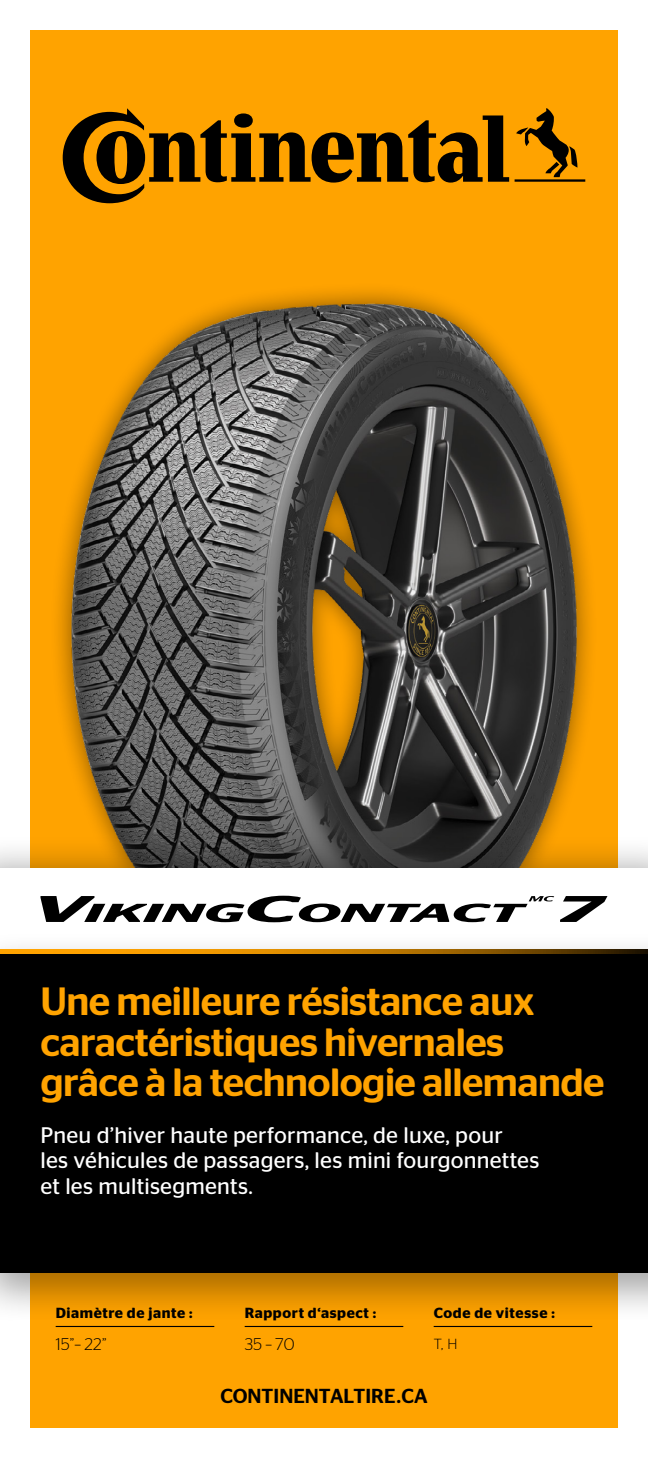
<style>
.page{position:relative;width:648px;height:1458px;background:#fff}
.page>*{position:absolute;margin:0;border:0;box-sizing:border-box;transform-origin:0 0}
.t1{font:500 39.38px/40.5px "Stag Sans";letter-spacing:-.015em;color:#ffa300}
.t2{font:22.5px/25.9px "Stag Sans";letter-spacing:.01em;color:#fff}
.t3{font:500 20.25px "Stag Sans";color:#000}
.t4{font:300 16.88px "Stag Sans";letter-spacing:.02em;color:#000}
.t5{font:600 14.62px "Stag Sans";letter-spacing:.04em;color:#000}
.t6{font:300 14.62px "Stag Sans";color:#000}
</style>
<div class="page">
<div style="left:30px;top:30px;width:588px;height:1398px;background:#ffa300"></div>
<div style="left:50px;top:282px;width:548px;height:609px;background:#000;opacity:.4"></div>
<img style="left:69px;top:302px;width:510px;height:532px">
<div style="left:0;top:834px;width:648px;height:150px;background:#000;opacity:.35"></div>
<div style="left:0;top:868px;width:648px;height:82px;background:#fff"></div>
<div style="left:0;top:931px;width:648px;height:393px;background:#000;opacity:.35"></div>
<div style="left:0;top:950px;width:648px;height:324px;background:#000"></div>
<svg style="left:515px;top:108px;width:70px;height:74px"></svg>
<svg style="left:63px;top:108px;width:446px;height:95px"></svg>
<svg style="left:0;top:950px;width:648px;height:4px;background:#ba7600"></svg>
<hr style="left:56px;top:1326px;width:158px;height:1px;background:#000">
<hr style="left:245px;top:1326px;width:158px;height:1px;background:#000">
<hr style="left:434px;top:1326px;width:158px;height:1px;background:#000">
<svg style="left:560px;top:896px;width:48px;height:26px"></svg>
<svg style="left:40px;top:896px;width:514px;height:26px"></svg>
<h1 class="t1" style="left:40px;top:978px;width:565px">Une meilleure résistance aux caractéristiques hivernales grâce à la technologie allemande</h1>
<p class="t2" style="left:40px;top:1122px;width:500px">Pneu d’hiver haute performance, de luxe, pour<br>les véhicules de passagers, les mini fourgonnettes et les multisegments.</p>
<p class="t5" style="left:56px;top:1304px;width:139px">Diamètre de jante :</p>
<p class="t4" style="left:56px;top:1335px;width:52px">15”– 22”</p>
<p class="t5" style="left:245px;top:1304px;width:133px">Rapport d‘aspect :</p>
<p class="t4" style="left:245px;top:1335px;width:51px">35 – 70</p>
<p class="t5" style="left:434px;top:1304px;width:123px">Code de vitesse :</p>
<p class="t6" style="left:434px;top:1336px;width:25px">T, H</p>
<p class="t3" style="left:220px;top:1382px;width:209px">CONTINENTALTIRE.CA</p>
</div>
